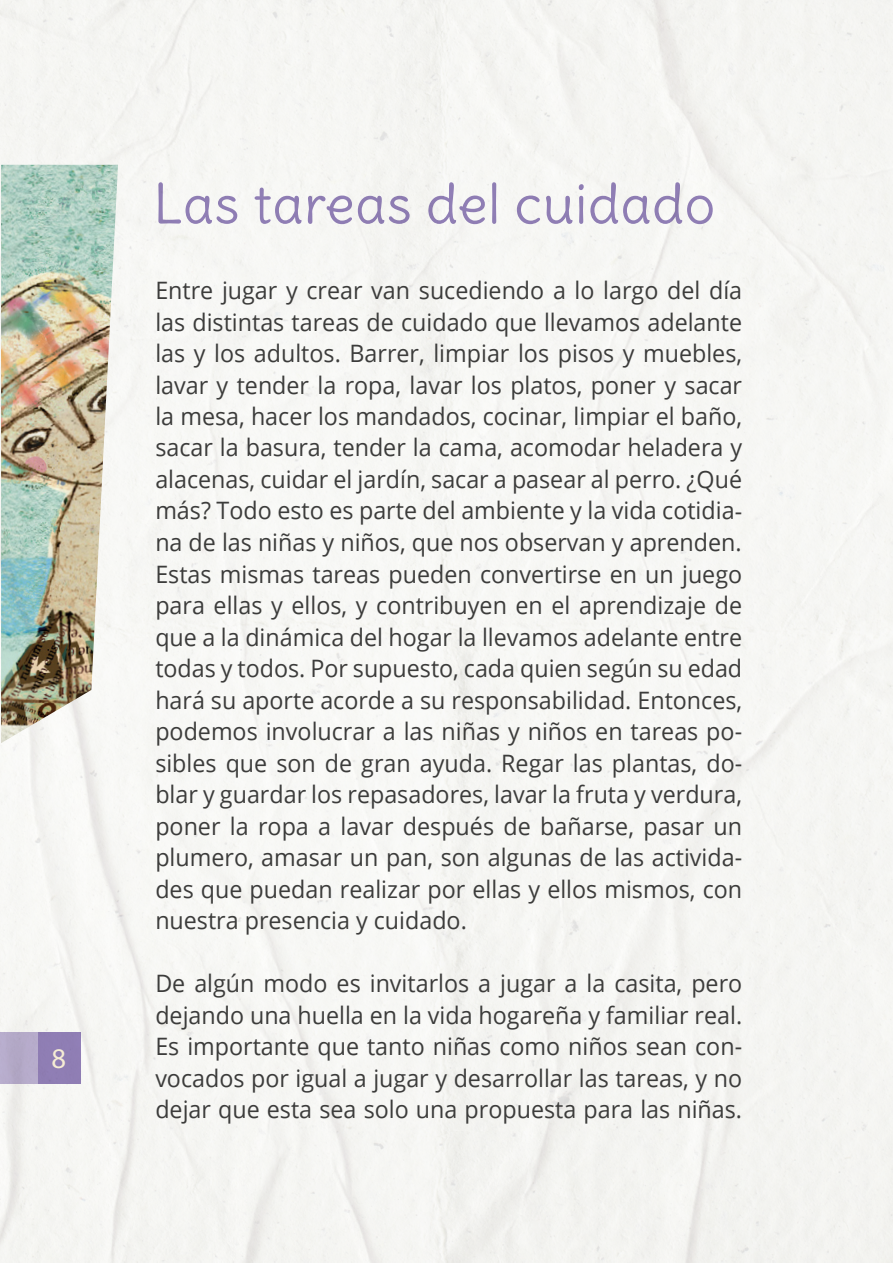
<style>
.page{position:relative;width:893px;height:1263px;background:#fff}
.page>*{position:absolute;margin:0;border:0;box-sizing:border-box;transform-origin:0 0}
.t1{font:54px "Delius";letter-spacing:.01em;color:#9482bc}
.t2{font:28.5px "Myriad Pro";color:#f6edd4}
.t3{font:24px/31.5px "Open Sans";color:#3c3c3b;text-align:justify}
</style>
<div class="page">
<div style="left:38px;top:1032px;width:42px;height:52px;background:#8f7eb4"></div>
<div style="left:0;top:1032px;width:38px;height:52px;background:#b5abc9"></div>
<img style="left:1px;top:165px;width:117px;height:578px">
<p class="t2" style="left:52px;top:1041px;width:16px">8</p>
<h1 class="t1" style="left:153px;top:170px;width:564px">Las tareas del cuidado</h1>
<p class="t3" style="left:155px;top:274px;width:588px">Entre jugar y crear van sucediendo a lo largo del día las distintas tareas de cuidado que llevamos adelante las y los adultos. Barrer, limpiar los pisos y muebles, lavar y tender la ropa, lavar los platos, poner y sacar la mesa, hacer los mandados, cocinar, limpiar el baño, sacar la basura, tender la cama, acomodar heladera y alacenas, cuidar el jardín, sacar a pasear al perro. ¿Qué más? Todo esto es parte del ambiente y la vida cotidia&shy;na de las niñas y niños, que nos observan y aprenden.<br>Estas mismas tareas pueden convertirse en un juego para ellas y ellos, y contribuyen en el aprendizaje de que a la dinámica del hogar la llevamos adelante entre todas y todos. Por supuesto, cada quien según su edad hará su aporte acorde a su responsabilidad. Entonces, podemos involucrar a las niñas y niños en tareas po&shy;sibles que son de gran ayuda. Regar las plantas, do&shy;blar y guardar los repasadores, lavar la fruta y verdura, poner la ropa a lavar después de bañarse, pasar un plumero, amasar un pan, son algunas de las activida&shy;des que puedan realizar por ellas y ellos mismos, con nuestra presencia y cuidado.</p>
<p class="t3" style="left:155px;top:967px;width:588px">De algún modo es invitarlos a jugar a la casita, pero dejando una huella en la vida hogareña y familiar real.<br>Es importante que tanto niñas como niños sean con&shy;vocados por igual a jugar y desarrollar las tareas, y no dejar que esta sea solo una propuesta para las niñas.</p>
</div>
